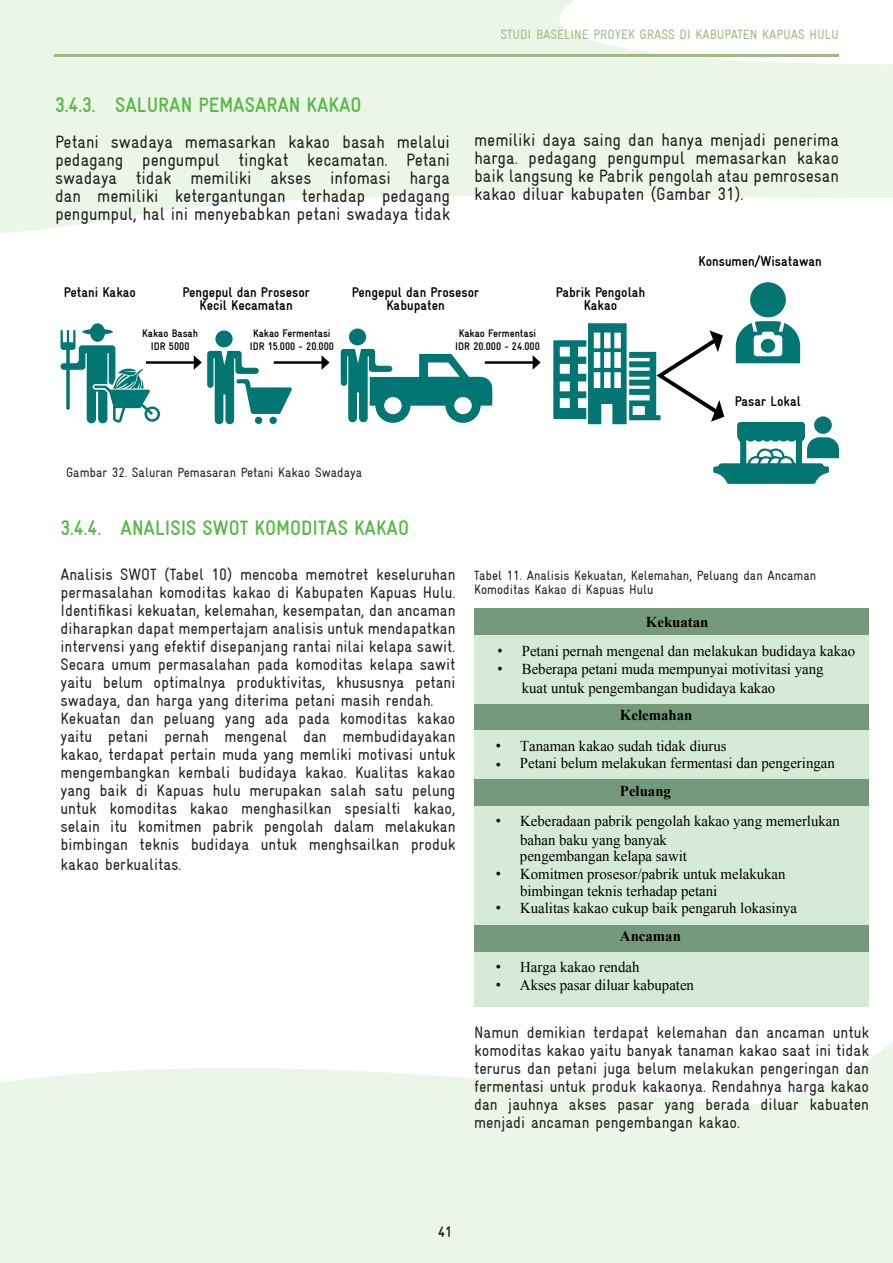
<style>
.page{position:relative;width:893px;height:1263px;background:#fff}
.page>*{position:absolute;margin:0;border:0;box-sizing:border-box;transform-origin:0 0}
.t1{font:700 condensed 21px "Gravur";color:#59ba47}
.t2{font:condensed 18px/18px "Gravur";color:#231f20;text-align:justify}
.t3{font:condensed 16.5px/18px "Gravur";color:#231f20}
.t4{font:15px/18px "Times New Roman";color:#000}
.t5{font:700 15px "Times New Roman";color:#000}
.t6{font:700 condensed 15px "Gravur";color:#231f20}
.t7{font:700 condensed 14.1px/13.6px "Gravur";color:#000;text-align:center}
.t8{font:condensed 13.5px/13.5px "Gravur";color:#231f20}
.t9{font:condensed 13.5px "Gravur";color:#a0b882}
.t10{font:700 condensed 10.95px/13.6px "Gravur";color:#000;text-align:center}
.s1{font-family:"Arial"}
.s2{font-weight:700}
</style>
<div class="page">
<svg style="left:0;top:0;width:893px;height:293px;fill:#ebf6e9"></svg>
<svg style="left:0;top:1041px;width:893px;height:222px;fill:#ebf6e9"></svg>
<hr style="left:54px;top:55px;width:785px;height:2px;background:#a0b882">
<div style="left:474px;top:608px;width:395px;height:27px;background:#75997b"></div>
<div style="left:474px;top:635px;width:395px;height:70px;background:#d5ead7"></div>
<div style="left:474px;top:704px;width:395px;height:26px;background:#75997b"></div>
<div style="left:474px;top:730px;width:395px;height:52px;background:#d5ead7"></div>
<div style="left:474px;top:779px;width:395px;height:27px;background:#75997b"></div>
<div style="left:474px;top:806px;width:395px;height:124px;background:#d5ead7"></div>
<div style="left:474px;top:925px;width:395px;height:27px;background:#75997b"></div>
<div style="left:474px;top:952px;width:395px;height:55px;background:#d5ead7"></div>
<svg style="left:61px;top:323px;width:269px;height:101px"></svg>
<svg style="left:340px;top:328px;width:201px;height:95px"></svg>
<div style="left:750px;top:282px;width:36px;height:35px;background:#017672;border-radius:50%"></div>
<svg style="left:553px;top:321px;width:286px;height:163px"></svg>
<div style="left:814px;top:416px;width:18px;height:18px;background:#017672;border-radius:50%"></div>
<p class="t1" style="left:55px;top:93px;width:308px">3.4.3. SALURAN PEMASARAN KAKAO</p>
<p class="t2" style="left:55px;top:133px;width:396px">Petani swadaya memasarkan kakao basah melalui pedagang pengumpul tingkat kecamatan. Petani swadaya tidak memiliki akses infomasi harga dan memiliki ketergantungan terhadap pedagang pengumpul, hal ini menyebabkan petani swadaya tidak</p>
<p class="t9" style="left:500px;top:27px;width:340px">STUDI BASELINE PROYEK GRASS DI KABUPATEN KAPUAS HULU</p>
<p class="t2" style="left:474px;top:131px;width:366px">memiliki daya saing dan hanya menjadi penerima harga. pedagang pengumpul memasarkan kakao baik langsung ke Pabrik pengolah atau pemrosesan kakao diluar kabupaten (Gambar 31).</p>
<p class="t7" style="left:699px;top:254px;width:125px">Konsumen/Wisatawan</p>
<p class="t7" style="left:64px;top:285px;width:74px">Petani Kakao</p>
<p class="t7" style="left:182px;top:285px;width:129px">Pengepul dan Prosesor<br>Kecil Kecamatan</p>
<p class="t7" style="left:352px;top:285px;width:129px">Pengepul dan Prosesor<br>Kabupaten</p>
<p class="t7" style="left:556px;top:285px;width:91px">Pabrik Pengolah<br>Kakao</p>
<p class="t10" style="left:142px;top:326px;width:57px">Kakao Basah<br>IDR 5000</p>
<p class="t10" style="left:250px;top:326px;width:86px">Kakao Fermentasi<br>IDR 15.000 - 20.000</p>
<p class="t10" style="left:455px;top:326px;width:86px">Kakao Fermentasi<br>IDR 20.000 - 24.000</p>
<p class="t8" style="left:66px;top:465px;width:298px">Gambar 32. Saluran Pemasaran Petani Kakao Swadaya</p>
<p class="t7" style="left:735px;top:394px;width:68px">Pasar Lokal</p>
<p class="t1" style="left:61px;top:516px;width:350px">3.4.4. ANALISIS SWOT KOMODITAS KAKAO</p>
<p class="t3" style="left:61px;top:565px;width:396px">Analisis SWOT (Tabel 10) mencoba memotret keseluruhan permasalahan komoditas kakao di Kabupaten Kapuas Hulu.<br>Identifikasi kekuatan, kelemahan, kesempatan, dan ancaman diharapkan dapat mempertajam analisis untuk mendapatkan intervensi yang efektif disepanjang rantai nilai kelapa sawit.<br>Secara umum permasalahan pada komoditas kelapa sawit yaitu belum optimalnya produktivitas, khususnya petani swadaya, dan harga yang diterima petani masih rendah.<br>Kekuatan dan peluang yang ada pada komoditas kakao yaitu petani pernah mengenal dan membudidayakan kakao, terdapat pertain muda yang memliki motivasi untuk mengembangkan kembali budidaya kakao. Kualitas kakao yang baik di Kapuas hulu merupakan salah satu pelung untuk komoditas kakao menghasilkan spesialti kakao, selain itu komitmen pabrik pengolah dalam melakukan bimbingan teknis budidaya untuk menghsailkan produk</p>
<p class="t3" style="left:61px;top:855px;width:123px">kakao berkualitas.</p>
<p class="t8" style="left:474px;top:569px;width:344px">Tabel 11. Analisis Kekuatan, Kelemahan, Peluang dan Ancaman<br>Komoditas Kakao di Kapuas Hulu</p>
<p class="t5" style="left:646px;top:612px;width:64px">Kekuatan</p>
<p class="t4" style="left:498px;top:641px;width:359px"><span class="s1">•</span> Petani pernah mengenal dan melakukan budidaya kakao</p>
<p class="t4" style="left:522px;top:660px;width:303px;text-indent:-24px"><span class="s1">•</span> Beberapa petani muda mempunyai motivitasi yang kuat untuk pengembangan budidaya kakao</p>
<p class="t5" style="left:620px;top:704px;width:74px">Kelemahan</p>
<p class="t4" style="left:496px;top:736px;width:232px"><span class="s1">•</span> Tanaman kakao sudah tidak diurus</p>
<p class="t4" style="left:620px;top:749px;width:216px;line-height:27.3px;text-indent:-124px"><span class="s1">•</span> Petani belum melakukan fermentasi dan pengeringan<br><span class="s2">Peluang</span></p>
<p class="t4" style="left:520px;top:812px;width:321px;text-indent:-24px"><span class="s1">•</span> Keberadaan pabrik pengolah kakao yang memerlukan bahan baku yang banyak</p>
<p class="t4" style="left:520px;top:846px;width:169px">pengembangan kelapa sawit</p>
<p class="t4" style="left:520px;top:865px;width:267px;line-height:17.2px;text-indent:-24px"><span class="s1">•</span> Komitmen prosesor/pabrik untuk melakukan bimbingan teknis terhadap petani</p>
<p class="t4" style="left:496px;top:894px;width:303px;line-height:28.2px;text-align:center"><span class="s1">•</span> Kualitas kakao cukup baik pengaruh lokasinya<br><span class="s2">Ancaman</span></p>
<p class="t4" style="left:496px;top:958px;width:145px"><span class="s1">•</span> Harga kakao rendah</p>
<p class="t4" style="left:496px;top:976px;width:200px"><span class="s1">•</span> Akses pasar diluar kabupaten</p>
<p class="t3" style="left:474px;top:1023px;width:396px;text-align:justify">Namun demikian terdapat kelemahan dan ancaman untuk komoditas kakao yaitu banyak tanaman kakao saat ini tidak terurus dan petani juga belum melakukan pengeringan dan fermentasi untuk produk kakaonya. Rendahnya harga kakao dan jauhnya akses pasar yang berada diluar kabuaten menjadi ancaman pengembangan kakao.</p>
<p class="t6" style="left:438px;top:1224px;width:15px">41</p>
</div>
